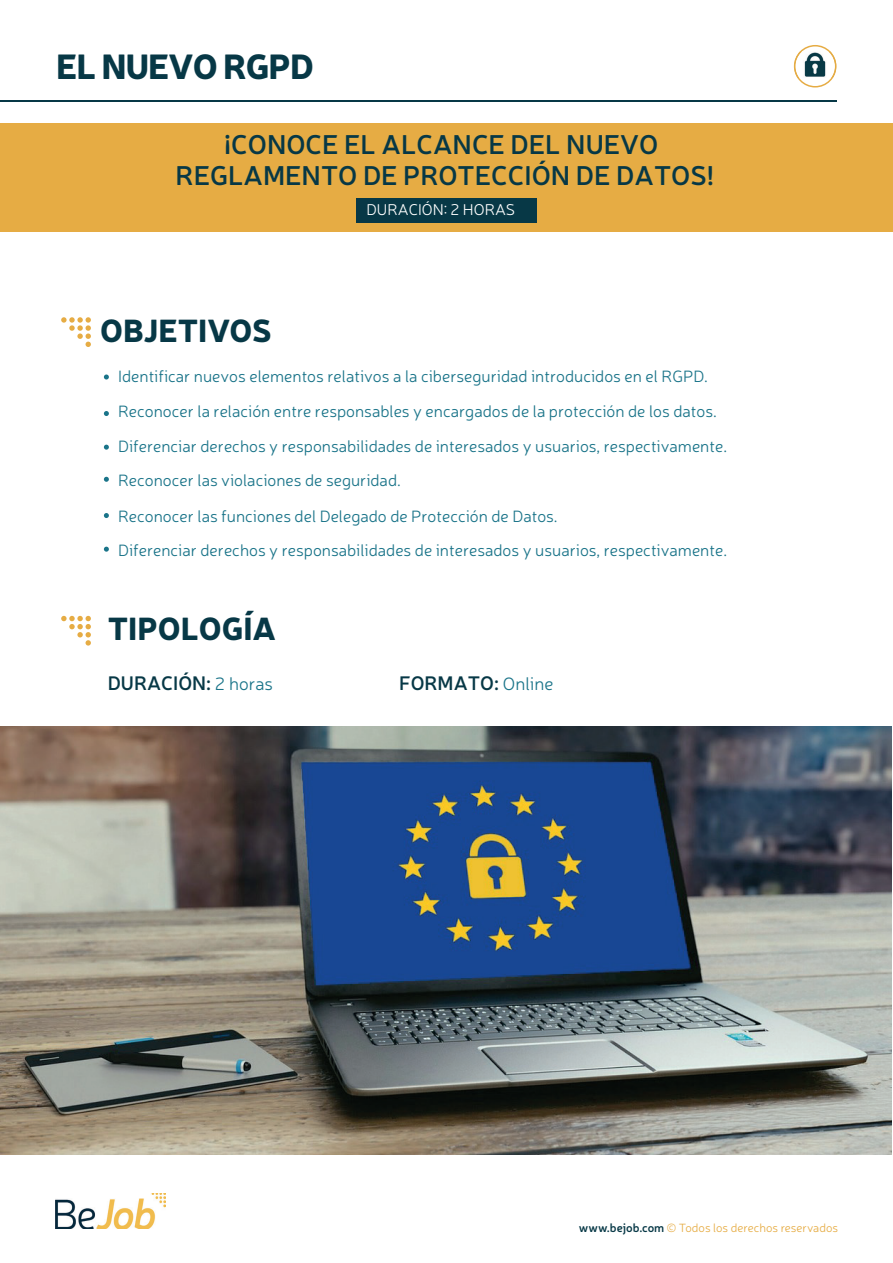
<style>
.page{position:relative;width:893px;height:1263px;background:#fff}
.page>*{position:absolute;margin:0;border:0;box-sizing:border-box;transform-origin:0 0}
.t1{font:900 34.5px "Neris";letter-spacing:-.025em;color:#073846}
.t2{font:900 31.5px "Neris";color:#073846}
.t3{font:600 27px/30.8px "Neris";color:#073846;text-align:center}
.t4{font:600 19.5px "Neris";color:#073846}
.t5{font:300 16.5px/35.2px "Neris";color:#1a7489}
.t6{font:300 15.75px "Neris";color:#fff}
.t7{font:300 12px "Neris";color:#e6ac44}
.s1{font-weight:300;font-size:18px;color:#1a7489}
.s2{font-weight:600;color:#073846}
</style>
<div class="page">
<div style="left:0;top:123px;width:893px;height:108px;background:#e6ac44"></div>
<div style="left:356px;top:198px;width:181px;height:25px;background:#073846"></div>
<svg style="left:61px;top:317px;width:30px;height:30px"></svg>
<svg style="left:104px;top:374px;width:5px;height:5px"></svg>
<svg style="left:104px;top:411px;width:5px;height:5px"></svg>
<svg style="left:104px;top:445px;width:5px;height:5px"></svg>
<svg style="left:104px;top:477px;width:5px;height:5px"></svg>
<hr style="left:0;top:100px;width:837px;height:1px;background:#073846">
<svg style="left:797px;top:45px;width:36px;height:43px"></svg>
<img style="left:794px;top:51px;width:42px;height:27px">
<svg style="left:104px;top:513px;width:5px;height:5px"></svg>
<svg style="left:104px;top:547px;width:5px;height:5px"></svg>
<svg style="left:61px;top:616px;width:30px;height:30px"></svg>
<img style="left:0;top:727px;width:891px;height:428px">
<img style="left:55px;top:1193px;width:111px;height:36px">
<h1 class="t1" style="left:56px;top:41px;width:259px">EL NUEVO RGPD</h1>
<h3 class="t3" style="left:176px;top:128px;width:540px">¡CONOCE EL ALCANCE DEL NUEVO<br>REGLAMENTO DE PROTECCIÓN DE DATOS!</h3>
<p class="t6" style="left:366px;top:199px;width:150px">DURACIÓN: 2 HORAS</p>
<h2 class="t2" style="left:100px;top:308px;width:173px">OBJETIVOS</h2>
<p class="t5" style="left:118px;top:358px;width:610px">Identificar nuevos elementos relativos a la ciberseguridad introducidos en el RGPD.<br>Reconocer la relación entre responsables y encargados de la protección de los datos.<br>Diferenciar derechos y responsabilidades de interesados y usuarios, respectivamente.</p>
<p class="t5" style="left:118px;top:462px;width:441px;line-height:35.8px">Reconocer las violaciones de seguridad.<br>Reconocer las funciones del Delegado de Protección de Datos.</p>
<p class="t5" style="left:118px;top:532px;width:610px">Diferenciar derechos y responsabilidades de interesados y usuarios, respectivamente.</p>
<h2 class="t2" style="left:108px;top:606px;width:170px">TIPOLOGÍA</h2>
<p class="t4" style="left:108px;top:669px;width:167px">DURACIÓN: <span class="s1">2 horas</span></p>
<p class="t4" style="left:399px;top:670px;width:156px">FORMATO: <span class="s1">Online</span></p>
<p class="t7" style="left:579px;top:1220px;width:261px"><span class="s2">www.bejob.com</span> © Todos los derechos reservados</p>
</div>
